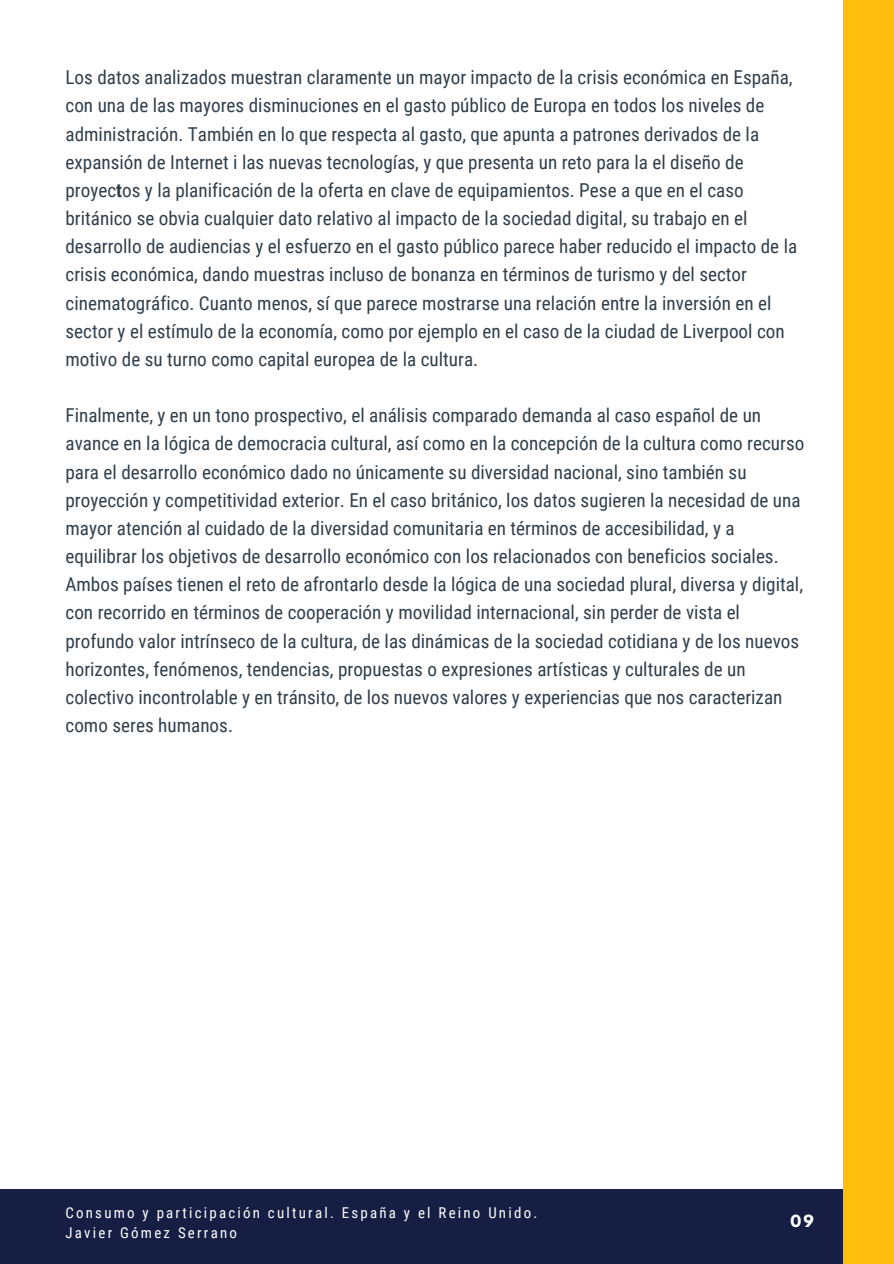
<style>
.page{position:relative;width:894px;height:1264px;background:#fff}
.page>*{position:absolute;margin:0;border:0;box-sizing:border-box;transform-origin:0 0}
.t1{font:19.2px/28.2px "Roboto Condensed";color:#303f4b}
.t2{font:14.85px/19.2px "Roboto Condensed";letter-spacing:.15em;color:#fff}
.t3{font:700 14.85px "League Spartan";color:#fff}
.s1{font-weight:700}
</style>
<div class="page">
<div style="left:0;top:1189px;width:864px;height:74px;background:#161e44"></div>
<div style="left:842px;top:0;width:51px;height:1263px;background:#ffbd0d"></div>
<p class="t1" style="left:65px;top:64px;width:733px">Los datos analizados muestran claramente un mayor impacto de la crisis económica en España, con una de las mayores disminuciones en el gasto público de Europa en todos los niveles de administración. También en lo que respecta al gasto, que apunta a patrones derivados de la expansión de Internet i las nuevas tecnologías, y que presenta un reto para la el diseño de proyec<span class="s1">t</span>os y la planificación de la oferta en clave de equipamientos. Pese a que en el caso británico se obvia cualquier dato relativo al impacto de la sociedad digital, su trabajo en el desarrollo de audiencias y el esfuerzo en el gasto público parece haber reducido el impacto de la crisis económica, dando muestras incluso de bonanza en términos de turismo y del sector cinematográfico. Cuanto menos, sí que parece mostrarse una relación entre la inversión en el sector y el estímulo de la economía, como por ejemplo en el caso de la ciudad de Liverpool con motivo de su turno como capital europea de la cultura.</p>
<p class="t1" style="left:65px;top:401px;width:740px">Finalmente, y en un tono prospectivo, el análisis comparado demanda al caso español de un avance en la lógica de democracia cultural, así como en la concepción de la cultura como recurso para el desarrollo económico dado no únicamente su diversidad nacional, sino también su proyección y competitividad exterior. En el caso británico, los datos sugieren la necesidad de una mayor atención al cuidado de la diversidad comunitaria en términos de accesibilidad, y a equilibrar los objetivos de desarrollo económico con los relacionados con beneficios sociales.<br>Ambos países tienen el reto de afrontarlo desde la lógica de una sociedad plural, diversa y digital, con recorrido en términos de cooperación y movilidad internacional, sin perder de vista el profundo valor intrínseco de la cultura, de las dinámicas de la sociedad cotidiana y de los nuevos horizontes, fenómenos, tendencias, propuestas o expresiones artísticas y culturales de un colectivo incontrolable y en tránsito, de los nuevos valores y experiencias que nos caracterizan como seres humanos.</p>
<p class="t2" style="left:65px;top:1203px;width:473px">Consumo y participación cultural. España y el Reino Unido.<br>Javier Gómez Serrano</p>
<p class="t3" style="left:790px;top:1213px;width:25px">09</p>
</div>
